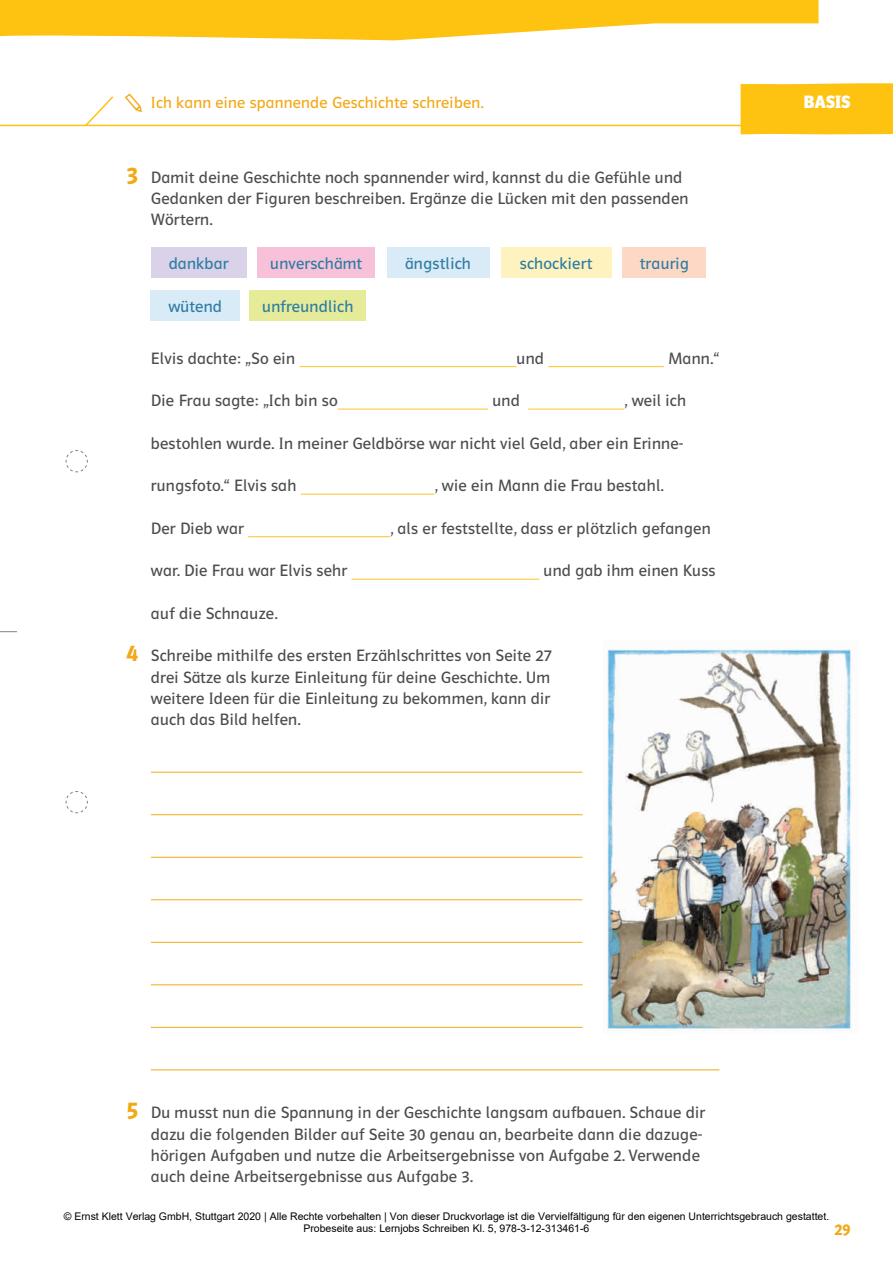
<style>
.page{position:relative;width:893px;height:1263px;background:#fff}
.page>*{position:absolute;margin:0;border:0;box-sizing:border-box;transform-origin:0 0}
.t1{font:24px "Polo Basis TB Hfett";color:#f2a916}
.t2{font:700 18px "Polo Basis TB";color:#fff}
.t3{font:16.5px/21.3px "Polo Basis TB Buch";letter-spacing:.01em;color:#4b4c4d}
.t4{font:16.5px "Polo Basis TB Buch";letter-spacing:.01em;color:#2d7ca3}
.t5{font:16.5px "Polo Basis TB Hfett";color:#f2a916}
.t6{font:16.2px "Polo Basis TB Buch";letter-spacing:.01em;color:#f2a916}
.t7{font:10.5px/12.6px "Arial";color:#000;text-align:center}
</style>
<div class="page">
<div style="left:741px;top:83px;width:152px;height:51px;background:#fec210"></div>
<svg style="left:83px;top:96px;width:32px;height:31px"></svg>
<hr style="left:0;top:125px;width:893px;height:1px;background:#fec210">
<svg style="left:65px;top:450px;width:23px;height:23px"></svg>
<svg style="left:65px;top:791px;width:23px;height:22px"></svg>
<svg style="left:0;top:631px;width:17px;height:1px"></svg>
<hr style="left:299px;top:366px;width:218px;height:1px;background:#feca3f">
<hr style="left:548px;top:366px;width:116px;height:1px;background:#feca3f">
<hr style="left:338px;top:409px;width:150px;height:1px;background:#feca3f">
<hr style="left:528px;top:409px;width:96px;height:1px;background:#feca3f">
<hr style="left:301px;top:494px;width:133px;height:1px;background:#feca3f">
<hr style="left:248px;top:536px;width:142px;height:1px;background:#feca3f">
<hr style="left:351px;top:579px;width:188px;height:1px;background:#feca3f">
<hr style="left:151px;top:772px;width:432px;height:1px;background:#f2a916">
<hr style="left:151px;top:814px;width:432px;height:1px;background:#f2a916">
<hr style="left:151px;top:857px;width:432px;height:1px;background:#f2a916">
<hr style="left:151px;top:899px;width:432px;height:1px;background:#f2a916">
<hr style="left:151px;top:942px;width:432px;height:1px;background:#f2a916">
<hr style="left:151px;top:984px;width:432px;height:1px;background:#f2a916">
<hr style="left:151px;top:1027px;width:432px;height:1px;background:#f2a916">
<hr style="left:151px;top:1069px;width:568px;height:1px;background:#f2a916">
<div style="left:151px;top:247px;width:95px;height:31px;background:#d9d2e8"></div>
<div style="left:257px;top:247px;width:118px;height:31px;background:#f7c1d9"></div>
<div style="left:387px;top:247px;width:102px;height:31px;background:#d9ebf7"></div>
<div style="left:501px;top:248px;width:110px;height:30px;background:#fef3be"></div>
<div style="left:622px;top:248px;width:84px;height:30px;background:#fdd8c4"></div>
<div style="left:151px;top:290px;width:89px;height:30px;background:#d9ebf7"></div>
<div style="left:249px;top:290px;width:117px;height:30px;background:#e5eb99"></div>
<img style="left:607px;top:649px;width:244px;height:382px">
<svg style="left:0;top:0;width:819px;height:40px"></svg>
<p class="t6" style="left:151px;top:94px;width:334px">Ich kann eine spannende Geschichte schreiben.</p>
<p class="t2" style="left:803px;top:92px;width:49px">BASIS</p>
<h1 class="t1" style="left:126px;top:161px;width:13px">3</h1>
<p class="t3" style="left:151px;top:167px;width:539px">Damit deine Geschichte noch spannender wird, kannst du die Gefühle und<br>Gedanken der Figuren beschreiben. Ergänze die Lücken mit den passenden<br>Wörtern.</p>
<p class="t4" style="left:169px;top:255px;width:61px">dankbar</p>
<p class="t4" style="left:270px;top:255px;width:94px">unverschämt</p>
<p class="t4" style="left:405px;top:255px;width:67px">ängstlich</p>
<p class="t4" style="left:520px;top:255px;width:74px">schockiert</p>
<p class="t4" style="left:640px;top:255px;width:51px">traurig</p>
<p class="t4" style="left:168px;top:297px;width:55px">wütend</p>
<p class="t4" style="left:262px;top:297px;width:93px">unfreundlich</p>
<h1 class="t1" style="left:126px;top:640px;width:13px">4</h1>
<p class="t3" style="left:151px;top:348px;width:146px">Elvis dachte: „So ein</p>
<p class="t3" style="left:517px;top:348px;width:29px">und</p>
<p class="t3" style="left:668px;top:348px;width:53px">Mann.“</p>
<p class="t3" style="left:151px;top:390px;width:188px">Die Frau sagte: „Ich bin so</p>
<p class="t3" style="left:492px;top:390px;width:29px">und</p>
<p class="t3" style="left:624px;top:390px;width:63px">, weil ich</p>
<p class="t3" style="left:151px;top:433px;width:534px">bestohlen wurde. In meiner Geldbörse war nicht viel Geld, aber ein Erinne-</p>
<p class="t3" style="left:151px;top:475px;width:147px">rungsfoto.“ Elvis sah</p>
<p class="t3" style="left:434px;top:475px;width:231px">, wie ein Mann die Frau bestahl.</p>
<p class="t3" style="left:151px;top:518px;width:94px">Der Dieb war</p>
<p class="t3" style="left:390px;top:518px;width:322px">, als er feststellte, dass er plötzlich gefangen</p>
<p class="t3" style="left:151px;top:560px;width:198px">war. Die Frau war Elvis sehr</p>
<p class="t3" style="left:543px;top:560px;width:174px">und gab ihm einen Kuss</p>
<p class="t3" style="left:151px;top:603px;width:128px">auf die Schnauze.</p>
<p class="t3" style="left:151px;top:645px;width:402px;text-align:justify">Schreibe mithilfe des ersten Erzählschrittes von Seite 27 drei Sätze als kurze Einleitung für deine Geschichte. Um weitere Ideen für die Einleitung zu bekommen, kann dir auch das Bild helfen.</p>
<h1 class="t1" style="left:126px;top:1097px;width:13px">5</h1>
<p class="t3" style="left:151px;top:1102px;width:556px">Du musst nun die Spannung in der Geschichte langsam aufbauen. Schaue dir dazu die folgenden Bilder auf Seite 30 genau an, bearbeite dann die dazuge&shy;hörigen Aufgaben und nutze die Arbeitsergebnisse von Aufgabe 2. Verwende auch deine Arbeitsergebnisse aus Aufgabe 3.</p>
<p class="t7" style="left:64px;top:1209px;width:767px">© Ernst Klett Verlag GmbH, Stuttgart 2020 | Alle Rechte vorbehalten | Von dieser Druckvorlage ist die Vervielfältigung für den eigenen Unterrichtsgebrauch gestattet.<br>Probeseite aus: Lernjobs Schreiben Kl. 5, 978-3-12-313461-6</p>
<p class="t5" style="left:834px;top:1220px;width:18px">29</p>
</div>
